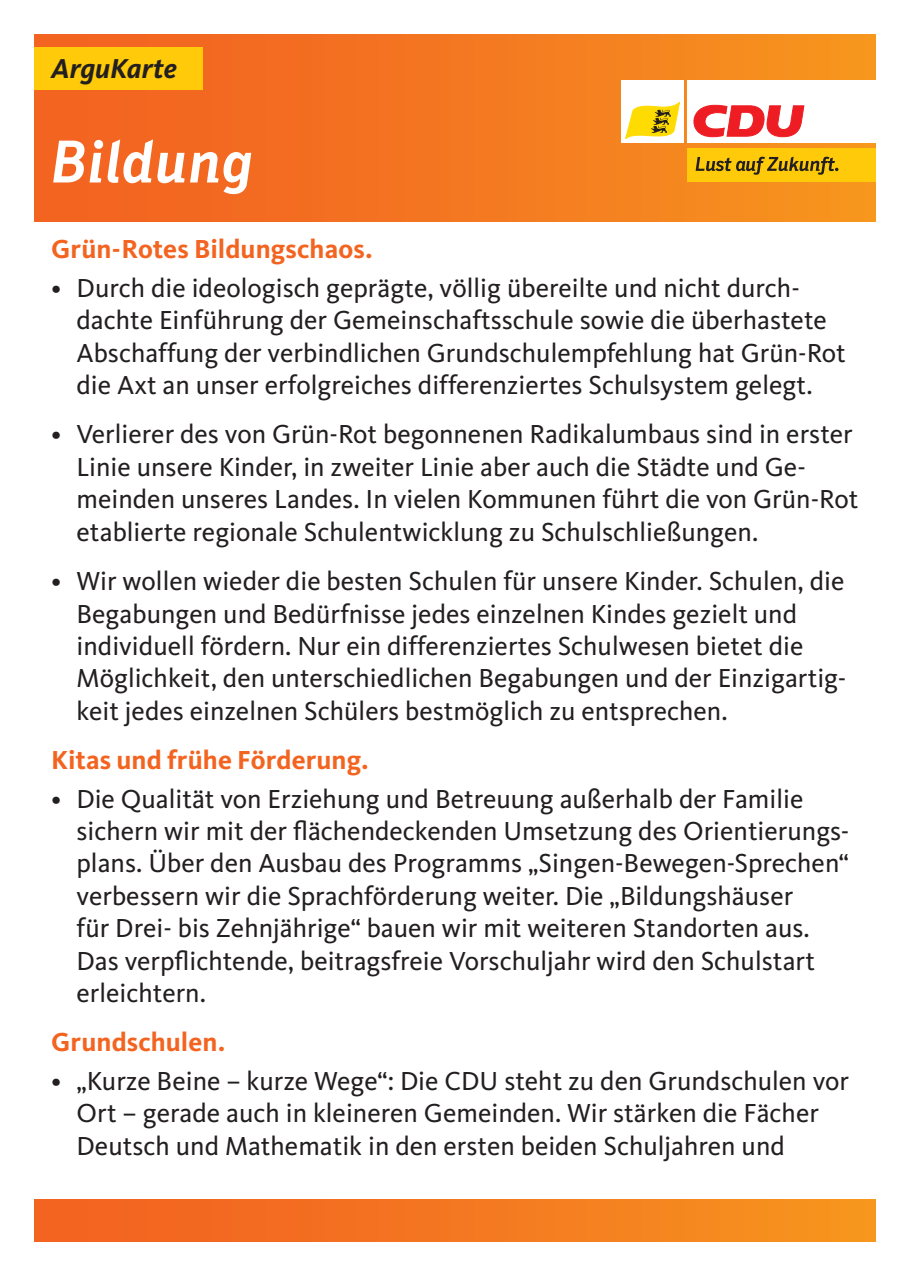
<style>
.page{position:relative;width:910px;height:1276px;background:#fff}
.page>*{position:absolute;margin:0;border:0;box-sizing:border-box;transform-origin:0 0}
.t1{font:italic 700 60px "CDU Skopex";color:#fff}
.t2{font:italic 700 28.2px "CDU Kievit";color:#231f20}
.t3{font:27px/32.4px "CDU Kievit";color:#231f20}
.t4{font:700 27px "CDU Kievit";letter-spacing:.005em;color:#f36421}
</style>
<div class="page">
<div style="left:34px;top:34px;width:842px;height:187px;background:linear-gradient(to right,#f25e22,#f6941e)"></div>
<div style="left:34px;top:48px;width:168px;height:42px;background:#feca0a"></div>
<div style="left:687px;top:80px;width:189px;height:63px;background:#fff"></div>
<div style="left:621px;top:80px;width:63px;height:63px;background:#fff"></div>
<svg style="left:693px;top:105px;width:112px;height:32px"></svg>
<svg style="left:625px;top:102px;width:55px;height:37px"></svg>
<div style="left:687px;top:148px;width:189px;height:34px;background:#feca0a"></div>
<svg style="left:696px;top:157px;width:142px;height:18px"></svg>
<div style="left:34px;top:1199px;width:842px;height:43px;background:linear-gradient(to right,#f25e22,#f6941e)"></div>
<p class="t2" style="left:51px;top:52px;width:127px">ArguKarte</p>
<p class="t1" style="left:51px;top:126px;width:205px">Bildung</p>
<p class="t4" style="left:51px;top:233px;width:323px">Grün-Rotes Bildungschaos.</p>
<p class="t3" style="left:77px;top:272px;width:771px;text-indent:-26px">• Durch die ideologisch geprägte, völlig übereilte und nicht durch&shy;dachte Einführung der Gemeinschaftsschule sowie die überhastete Abschaffung der verbindlichen Grundschulempfehlung hat Grün-Rot die Axt an unser erfolgreiches differenziertes Schulsystem gelegt.</p>
<p class="t3" style="left:77px;top:418px;width:783px;text-indent:-26px">• Verlierer des von Grün-Rot begonnenen Radikalumbaus sind in erster Linie unsere Kinder, in zweiter Linie aber auch die Städte und Ge&shy;meinden unseres Landes. In vielen Kommunen führt die von Grün-Rot etablierte regionale Schulentwicklung zu Schulschließungen.</p>
<p class="t3" style="left:77px;top:565px;width:771px;text-indent:-26px">• Wir wollen wieder die besten Schulen für unsere Kinder. Schulen, die Begabungen und Bedürfnisse jedes einzelnen Kindes gezielt und individuell fördern. Nur ein differenziertes Schulwesen bietet die Möglichkeit, den unterschiedlichen Begabungen und der Einzigartig&shy;keit jedes einzelnen Schülers bestmöglich zu entsprechen.</p>
<p class="t4" style="left:51px;top:744px;width:319px">Kitas und frühe Förderung.</p>
<p class="t3" style="left:77px;top:782px;width:774px;text-indent:-26px">• Die Qualität von Erziehung und Betreuung außerhalb der Familie sichern wir mit der flächendeckenden Umsetzung des Orientierungs&shy;plans. Über den Ausbau des Programms „Singen-Bewegen-Sprechen“ verbessern wir die Sprachförderung weiter. Die „Bildungshäuser<br>für Drei- bis Zehnjährige“ bauen wir mit weiteren Standorten aus.<br>Das verpflichtende, beitragsfreie Vorschuljahr wird den Schulstart erleichtern.</p>
<p class="t4" style="left:51px;top:1026px;width:176px">Grundschulen.</p>
<p class="t3" style="left:77px;top:1064px;width:774px;text-indent:-26px">• „Kurze Beine – kurze Wege“: Die CDU steht zu den Grundschulen vor<br>Ort – gerade auch in kleineren Gemeinden. Wir stärken die Fächer<br>Deutsch und Mathematik in den ersten beiden Schuljahren und</p>
</div>
